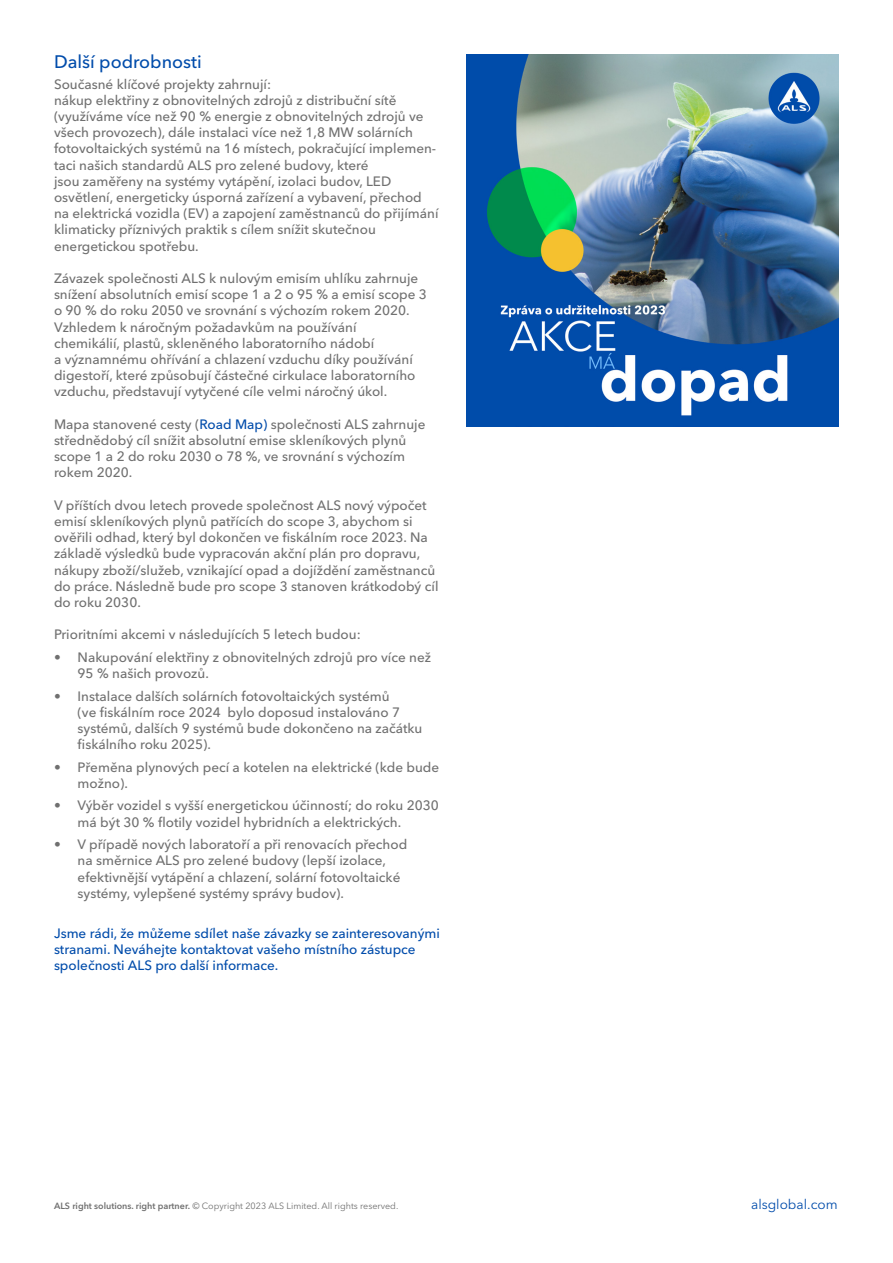
<style>
.page{position:relative;width:893px;height:1263px;background:#fff}
.page>*{position:absolute;margin:0;border:0;box-sizing:border-box;transform-origin:0 0}
.t1{font:500 18px "Avenir Next LT Pro";color:#004cab}
.t2{font:500 13.5px/16.2px "Avenir Next LT Pro";color:#707070}
.t3{font:500 13.5px/16.2px "Avenir Next LT Pro";color:#004cab}
.t4{font:13.5px "Avenir Next LT Pro";color:#004cab}
.t5{font:9px "Avenir Next LT Pro";color:#707070}
.s1{color:#004cab}
.s2{color:#fff}
.s3{font-weight:600}
</style>
<div class="page">
<img style="left:466px;top:54px;width:373px;height:373px">
<h1 class="t1" style="left:54px;top:51px;width:149px">Další podrobnosti</h1>
<p class="t2" style="left:54px;top:76px;width:386px">Současné klíčové projekty zahrnují:<br>nákup elektřiny z obnovitelných zdrojů z distribuční sítě (využíváme více než 90 % energie z obnovitelných zdrojů ve všech provozech), dále instalaci více než 1,8 MW solárních fotovoltaických systémů na 16 místech, pokračující implemen&shy;taci našich standardů ALS pro zelené budovy, které<br>jsou zaměřeny na systémy vytápění, izolaci budov, LED osvětlení, energeticky úsporná zařízení a vybavení, přechod na elektrická vozidla (EV) a zapojení zaměstnanců do přijímání klimaticky příznivých praktik s cílem snížit skutečnou energetickou spotřebu.</p>
<p class="t2" style="left:54px;top:270px;width:374px">Závazek společnosti ALS k nulovým emisím uhlíku zahrnuje snížení absolutních emisí scope 1 a 2 o 95 % a emisí scope 3 o 90 % do roku 2050 ve srovnání s výchozím rokem 2020.<br>Vzhledem k náročným požadavkům na používání<br>chemikálií, plastů, skleněného laboratorního nádobí<br>a významnému ohřívání a chlazení vzduchu díky používání digestoří, které způsobují částečné cirkulace laboratorního vzduchu, představují vytyčené cíle velmi náročný úkol.</p>
<p class="t2" style="left:54px;top:416px;width:373px">Mapa stanovené cesty (<span class="s1">Road Map)</span> společnosti ALS zahrnuje střednědobý cíl snížit absolutní emise skleníkových plynů scope 1 a 2 do roku 2030 o 78 %, ve srovnání s výchozím rokem 2020.</p>
<p class="t2" style="left:54px;top:497px;width:386px">V příštích dvou letech provede společnost ALS nový výpočet emisí skleníkových plynů patřících do scope 3, abychom si ověřili odhad, který byl dokončen ve fiskálním roce 2023. Na základě výsledků bude vypracován akční plán pro dopravu, nákupy zboží/služeb, vznikající opad a dojíždění zaměstnanců do práce. Následně bude pro scope 3 stanoven krátkodobý cíl do roku 2030.</p>
<p class="t2" style="left:54px;top:626px;width:308px">Prioritními akcemi v následujících 5 letech budou:</p>
<p class="t2" style="left:54px;top:649px;width:379px">• Nakupování elektřiny z obnovitelných zdrojů pro více než</p>
<p class="t2" style="left:54px;top:665px;width:156px"><span class="s2">•</span> 95 % našich provozů.</p>
<p class="t2" style="left:54px;top:688px;width:337px">• Instalace dalších solárních fotovoltaických systémů</p>
<p class="t2" style="left:54px;top:704px;width:348px"><span class="s2">•</span> (ve fiskálním roce 2024 bylo doposud instalováno 7</p>
<p class="t2" style="left:54px;top:720px;width:370px"><span class="s2">•</span> systémů, dalších 9 systémů bude dokončeno na začátku</p>
<p class="t2" style="left:54px;top:736px;width:159px"><span class="s2">•</span> fiskálního roku 2025).</p>
<p class="t2" style="left:54px;top:759px;width:387px">• Přeměna plynových pecí a kotelen na elektrické (kde bude</p>
<p class="t2" style="left:54px;top:775px;width:75px"><span class="s2">•</span> možno).</p>
<p class="t2" style="left:54px;top:797px;width:386px">• Výběr vozidel s vyšší energetickou účinností; do roku 2030</p>
<p class="t2" style="left:54px;top:814px;width:349px"><span class="s2">•</span> má být 30 % flotily vozidel hybridních a elektrických.</p>
<p class="t2" style="left:54px;top:836px;width:355px">• V případě nových laboratoří a při renovacích přechod</p>
<p class="t2" style="left:54px;top:852px;width:334px"><span class="s2">•</span> na směrnice ALS pro zelené budovy (lepší izolace,</p>
<p class="t2" style="left:54px;top:869px;width:348px"><span class="s2">•</span> efektivnější vytápění a chlazení, solární fotovoltaické</p>
<p class="t2" style="left:54px;top:885px;width:291px"><span class="s2">•</span> systémy, vylepšené systémy správy budov).</p>
<p class="t3" style="left:54px;top:925px;width:387px">Jsme rádi, že můžeme sdílet naše závazky se zainteresovanými stranami. Neváhejte kontaktovat vašeho místního zástupce společnosti ALS pro další informace.</p>
<p class="t5" style="left:54px;top:1200px;width:346px"><span class="s3">ALS right solutions. right partner.</span> © Copyright 2023 ALS Limited. All rights reserved.</p>
<p class="t4" style="left:751px;top:1196px;width:88px">alsglobal.com</p>
</div>
